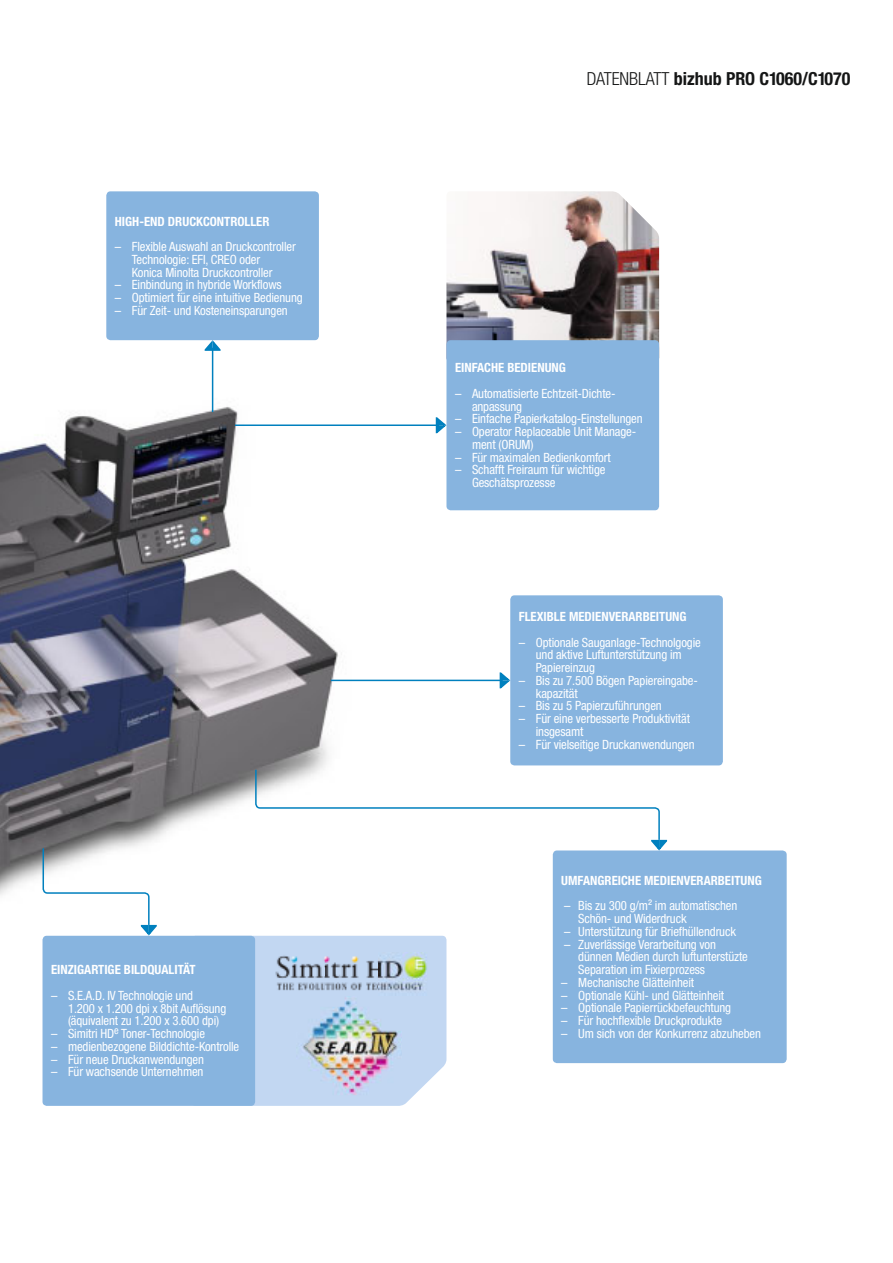
<style>
.page{position:relative;width:893px;height:1263px;background:#fff}
.page>*{position:absolute;margin:0;border:0;box-sizing:border-box;transform-origin:0 0}
.t1{font:700 condensed 18px "Helvetica Neue LTW1 G";color:#151616}
.t2{font:condensed 12.75px/12.8px "Helvetica Neue LTW1 G";letter-spacing:-.01em;color:#fff}
.t3{font:700 condensed 12.75px "Helvetica Neue LTW1 G";color:#fff}
.s1{font-weight:300}
</style>
<div class="page">
<img style="left:0;top:338px;width:582px;height:717px">
<div style="left:553px;top:850px;width:234px;height:213px;background:#87b4df;border-radius:4px"></div>
<div style="left:253px;top:936px;width:193px;height:170px;background:#c2d7f2"></div>
<img style="left:446px;top:191px;width:213px;height:151px">
<div style="left:106px;top:191px;width:213px;height:149px;background:#87b4df;border-radius:4px"></div>
<div style="left:446px;top:340px;width:213px;height:170px;background:#87b4df;border-radius:4px"></div>
<div style="left:43px;top:936px;width:212px;height:170px;background:#87b4df;border-radius:4px"></div>
<div style="left:510px;top:595px;width:213px;height:170px;background:#87b4df;border-radius:4px"></div>
<img style="left:297px;top:996px;width:104px;height:104px">
<img style="left:272px;top:952px;width:160px;height:43px">
<hr style="left:212px;top:348px;width:1px;height:64px;background:#0080be">
<svg style="left:204px;top:340px;width:17px;height:12px"></svg>
<hr style="left:331px;top:680px;width:172px;height:1px;background:#0080be">
<svg style="left:499px;top:672px;width:12px;height:17px"></svg>
<hr style="left:235px;top:424px;width:204px;height:2px;background:#0080be">
<svg style="left:435px;top:416px;width:12px;height:18px"></svg>
<svg style="left:42px;top:847px;width:116px;height:90px"></svg>
<svg style="left:254px;top:768px;width:414px;height:84px"></svg>
<p class="t3" style="left:115px;top:217px;width:156px">HIGH-END DRUCKCONTROLLER</p>
<p class="t2" style="left:132px;top:241px;width:166px;text-indent:-17px">– Flexible Auswahl an Druckcontroller<br>Technologie: EFI, CREO oder<br>Konica Minolta Druckcontroller</p>
<p class="t2" style="left:115px;top:280px;width:168px">– Einbindung in hybride Workflows</p>
<p class="t2" style="left:115px;top:292px;width:189px">– Optimiert für eine intuitive Bedienung</p>
<p class="t2" style="left:115px;top:305px;width:175px">– Für Zeit- und Kosteneinsparungen</p>
<p class="t3" style="left:51px;top:965px;width:146px">EINZIGARTIGE BILDQUALITÄT</p>
<p class="t2" style="left:68px;top:990px;width:160px;text-indent:-17px">– S.E.A.D. IV Technologie und<br>1.200 x 1.200 dpi x 8bit Auflösung (äquivalent zu 1.200 x 3.600 dpi)</p>
<p class="t2" style="left:51px;top:1028px;width:156px">– Simitri HD<sup>e</sup> Toner-Technologie</p>
<p class="t2" style="left:51px;top:1041px;width:190px">– medienbezogene Bilddichte-Kontrolle</p>
<p class="t2" style="left:51px;top:1054px;width:154px">– Für neue Druckanwendungen</p>
<p class="t2" style="left:51px;top:1066px;width:154px">– Für wachsende Unternehmen</p>
<h1 class="t1" style="left:587px;top:72px;width:265px"><span class="s1">DATENBLATT</span> bizhub PRO C1060/C1070</h1>
<p class="t3" style="left:455px;top:363px;width:112px">EINFACHE BEDIENUNG</p>
<p class="t2" style="left:472px;top:388px;width:145px;text-indent:-17px">– Automatisierte Echtzeit-Dichte&shy;anpassung</p>
<p class="t2" style="left:455px;top:414px;width:189px">– Einfache Papierkatalog-Einstellungen</p>
<p class="t2" style="left:472px;top:426px;width:166px;text-indent:-17px">– Operator Replaceable Unit Manage&shy;ment (ORUM)</p>
<p class="t2" style="left:455px;top:452px;width:157px">– Für maximalen Bedienkomfort</p>
<p class="t2" style="left:472px;top:465px;width:135px;text-indent:-17px">– Schafft Freiraum für wichtige<br>Geschätsprozesse</p>
<p class="t3" style="left:519px;top:612px;width:169px">FLEXIBLE MEDIENVERARBEITUNG</p>
<p class="t2" style="left:536px;top:637px;width:167px;text-indent:-17px">– Optionale Sauganlage-Technolgogie und aktive Luftunterstützung im<br>Papiereinzug</p>
<p class="t2" style="left:536px;top:675px;width:164px;text-indent:-17px">– Bis zu 7.500 Bögen Papiereingabe&shy;kapazität</p>
<p class="t2" style="left:519px;top:701px;width:145px">– Bis zu 5 Papierzuführungen</p>
<p class="t2" style="left:536px;top:713px;width:156px;text-indent:-17px">– Für eine verbesserte Produktivität insgesamt</p>
<p class="t2" style="left:519px;top:739px;width:177px">– Für vielseitige Druckanwendungen</p>
<p class="t3" style="left:561px;top:876px;width:202px">UMFANGREICHE MEDIENVERARBEITUNG</p>
<p class="t2" style="left:578px;top:900px;width:161px;text-indent:-14px">– Bis zu 300 g/m² im automatischen<br>Schön- und Widerdruck</p>
<p class="t2" style="left:564px;top:926px;width:173px">– Unterstützung für Briefhüllendruck</p>
<p class="t2" style="left:578px;top:939px;width:171px;text-indent:-14px">– Zuverlässige Verarbeitung von dünnen Medien durch luftunterstüzte<br>Separation im Fixierprozess</p>
<p class="t2" style="left:561px;top:977px;width:134px">– Mechanische Glätteinheit</p>
<p class="t2" style="left:561px;top:990px;width:164px">– Optionale Kühl- und Glätteinheit</p>
<p class="t2" style="left:561px;top:1002px;width:171px">– Optionale Papierrückbefeuchtung</p>
<p class="t2" style="left:561px;top:1015px;width:162px">– Für hochflexible Druckprodukte</p>
<p class="t2" style="left:561px;top:1028px;width:201px">– Um sich von der Konkurrenz abzuheben</p>
</div>
